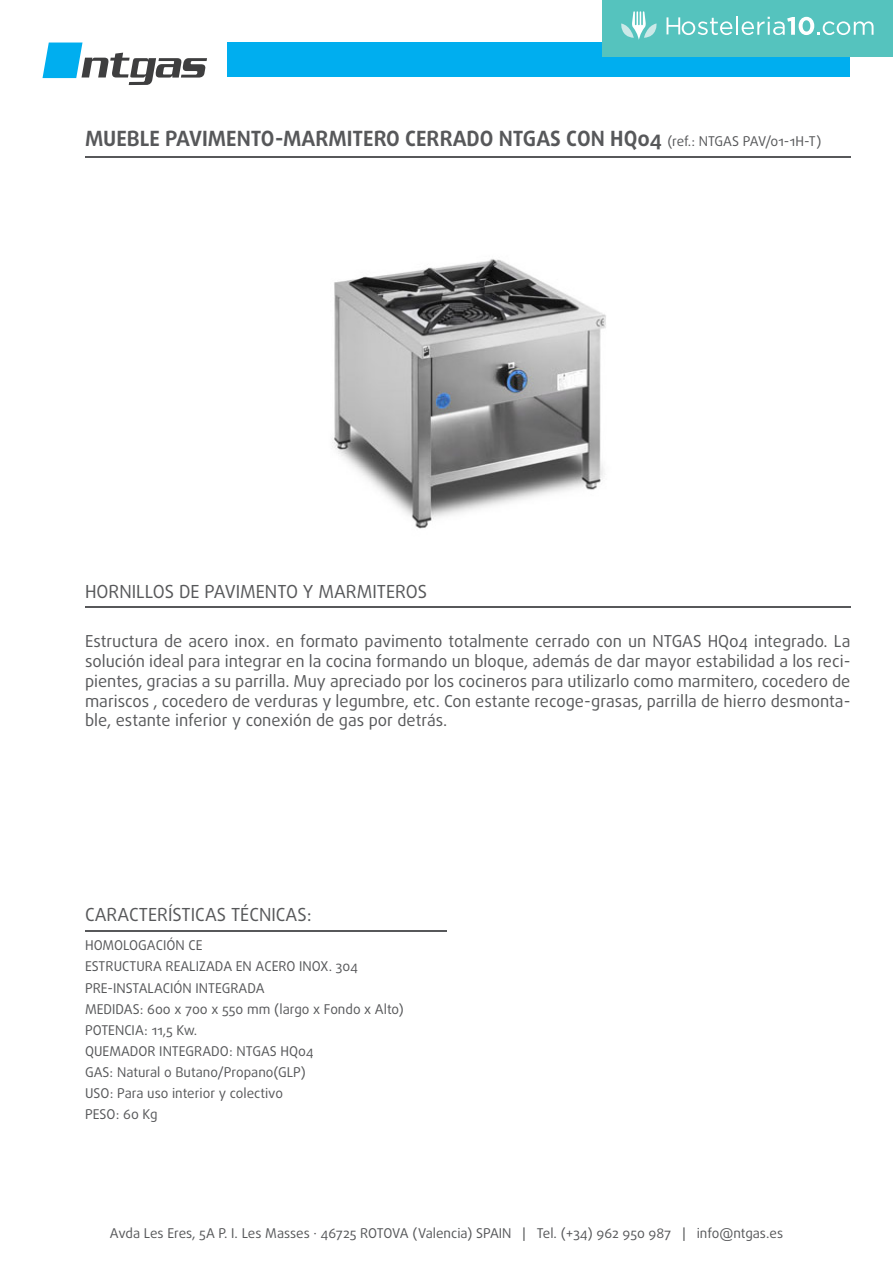
<style>
.page{position:relative;width:893px;height:1263px;background:#fff}
.page>*{position:absolute;margin:0;border:0;box-sizing:border-box;transform-origin:0 0}
.t1{font:700 21px "Daxline Pro";color:#57585a}
.t2{font:18px "Daxline Pro";color:#57585a}
.t3{font:16.5px/19.8px "Daxline Pro";color:#57585a;text-align:justify}
.t4{font:13.5px "Daxline Pro";color:#57585a}
.s1{font-weight:400;font-size:13.5px}
</style>
<div class="page">
<div style="left:227px;top:43px;width:623px;height:34px;background:#00aeef"></div>
<svg style="left:43px;top:43px;width:164px;height:42px"></svg>
<hr style="left:85px;top:157px;width:765px;height:1px;background:#57585a">
<hr style="left:85px;top:606px;width:765px;height:1px;background:#57585a">
<hr style="left:85px;top:930px;width:361px;height:1px;background:#57585a">
<img style="left:332px;top:259px;width:274px;height:270px">
<div style="left:602px;top:0;width:291px;height:57px;background:#55c3be"></div>
<svg style="left:666px;top:16px;width:207px;height:19px"></svg>
<svg style="left:621px;top:11px;width:36px;height:29px"></svg>
<p class="t1" style="left:85px;top:124px;width:738px">MUEBLE PAVIMENTO-MARMITERO CERRADO NTGAS CON HQ04 <span class="s1">(ref.: NTGAS PAV/01-1H-T)</span></p>
<p class="t2" style="left:85px;top:579px;width:344px">HORNILLOS DE PAVIMENTO Y MARMITEROS</p>
<p class="t3" style="left:85px;top:631px;width:767px">Estructura de acero inox. en formato pavimento totalmente cerrado con un NTGAS HQ04 integrado. La solución ideal para integrar en la cocina formando un bloque, además de dar mayor estabilidad a los reci&shy;pientes, gracias a su parrilla. Muy apreciado por los cocineros para utilizarlo como marmitero, cocedero de mariscos , cocedero de verduras y legumbre, etc. Con estante recoge-grasas, parrilla de hierro desmonta&shy;ble, estante inferior y conexión de gas por detrás.</p>
<p class="t2" style="left:85px;top:902px;width:228px">CARACTERÍSTICAS TÉCNICAS:</p>
<p class="t4" style="left:85px;top:937px;width:119px">HOMOLOGACIÓN CE</p>
<p class="t4" style="left:85px;top:958px;width:274px">ESTRUCTURA REALIZADA EN ACERO INOX. 304</p>
<p class="t4" style="left:85px;top:979px;width:181px">PRE-INSTALACIÓN INTEGRADA</p>
<p class="t4" style="left:85px;top:1000px;width:320px">MEDIDAS: 600 x 700 x 550 mm (largo x Fondo x Alto)</p>
<p class="t4" style="left:85px;top:1021px;width:114px">POTENCIA: 11,5 Kw.</p>
<p class="t4" style="left:85px;top:1042px;width:230px">QUEMADOR INTEGRADO: NTGAS HQ04</p>
<p class="t4" style="left:85px;top:1063px;width:222px">GAS: Natural o Butano/Propano(GLP)</p>
<p class="t4" style="left:85px;top:1084px;width:200px">USO: Para uso interior y colectivo</p>
<p class="t4" style="left:85px;top:1105px;width:74px">PESO: 60 Kg</p>
<p class="t4" style="left:110px;top:1224px;width:675px">Avda Les Eres, 5A P. I. Les Masses · 46725 ROTOVA (Valencia) SPAIN | Tel. (+34) 962 950 987 | info@ntgas.es</p>
</div>
